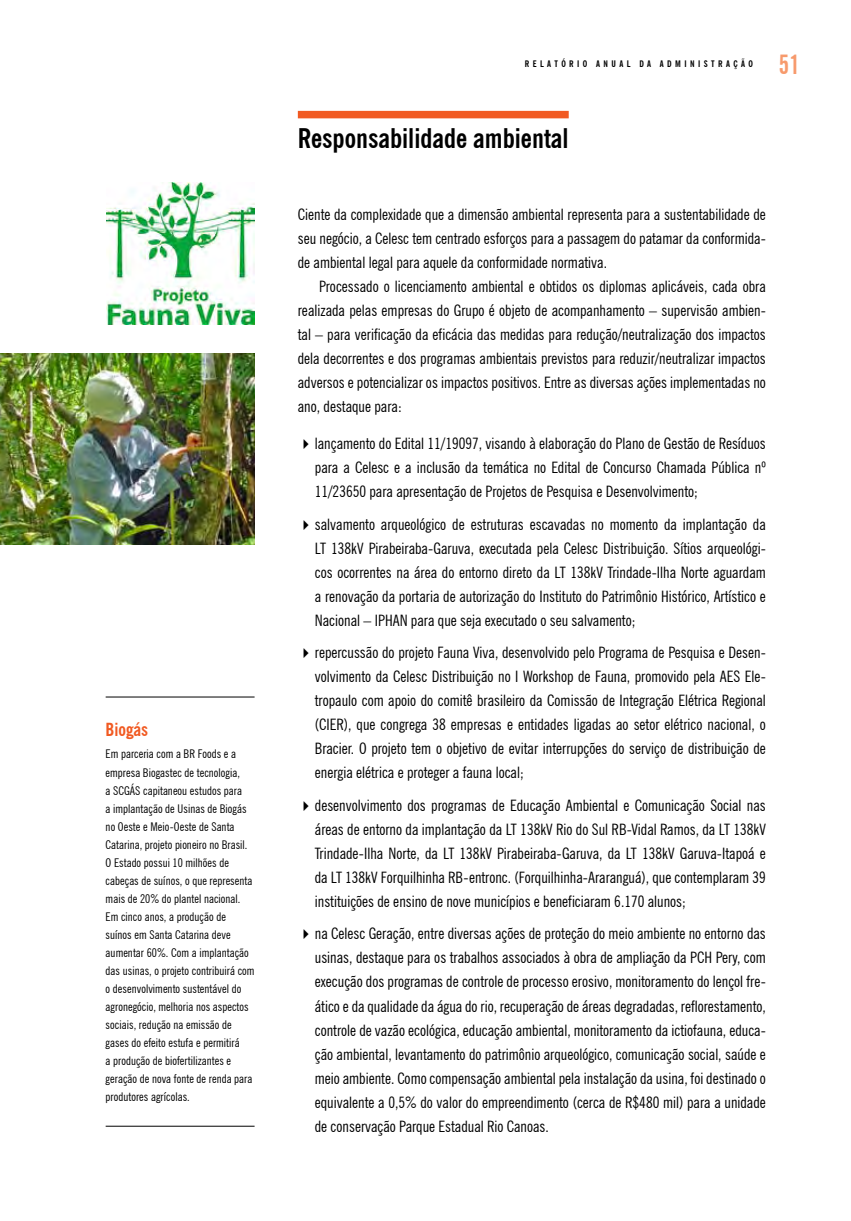
<style>
.page{position:relative;width:851px;height:1221px;background:#fff}
.page>*{position:absolute;margin:0;border:0;box-sizing:border-box;transform-origin:0 0}
.t1{font:700 condensed 27px "News Gothic BT";color:#000}
.t2{font:700 extra-condensed 27px "News Gothic BT";color:#f79a6c}
.t3{font:700 condensed 18px "News Gothic BT";color:#f15a22}
.t4{font:condensed 15.75px/24px "News Gothic BT";color:#000;text-align:justify}
.t5{font:condensed 12px/18px "News Gothic BT";letter-spacing:.005em;color:#000}
.t6{font:700 condensed 9px "News Gothic BT";letter-spacing:.38em;color:#000}
</style>
<div class="page">
<hr style="left:0;top:798px;width:1px;height:401px;background:#ead0c5">
<hr style="left:106px;top:696px;width:148px;height:1px;background:#000">
<hr style="left:106px;top:1125px;width:148px;height:1px;background:#000">
<div style="left:298px;top:111px;width:270px;height:7px;background:#f15a22"></div>
<img style="left:106px;top:183px;width:148px;height:142px">
<img style="left:0;top:354px;width:254px;height:190px">
<p class="t3" style="left:106px;top:718px;width:44px">Biogás</p>
<p class="t5" style="left:106px;top:745px;width:150px">Em parceria com a BR Foods e a empresa Biogastec de tecnologia,<br>a SCGÁS capitaneou estudos para<br>a implantação de Usinas de Biogás no Oeste e Meio-Oeste de Santa<br>Catarina, projeto pioneiro no Brasil.<br>O Estado possui 10 milhões de cabeças de suínos, o que representa mais de 20% do plantel nacional.<br>Em cinco anos, a produção de suínos em Santa Catarina deve aumentar 60%. Com a implantação das usinas, o projeto contribuirá com o desenvolvimento sustentável do agronegócio, melhoria nos aspectos sociais, redução na emissão de gases do efeito estufa e permitirá<br>a produção de biofertilizantes e geração de nova fonte de renda para produtores agrícolas.</p>
<p class="t6" style="left:524px;top:58px;width:230px">RELATÓRIO ANUAL DA ADMINISTRAÇÃO</p>
<h1 class="t1" style="left:298px;top:122px;width:272px">Responsabilidade ambiental</h1>
<h1 class="t2" style="left:778px;top:48px;width:23px">51</h1>
<p class="t4" style="left:298px;top:202px;width:469px">Ciente da complexidade que a dimensão ambiental representa para a sustentabilidade de seu negócio, a Celesc tem centrado esforços para a passagem do patamar da conformida&shy;de ambiental legal para aquele da conformidade normativa.</p>
<p class="t4" style="left:298px;top:274px;width:469px;text-indent:21px">Processado o licenciamento ambiental e obtidos os diplomas aplicáveis, cada obra realizada pelas empresas do Grupo é objeto de acompanhamento – supervisão ambien&shy;tal – para verificação da eficácia das medidas para redução/neutralização dos impactos dela decorrentes e dos programas ambientais previstos para reduzir/neutralizar impactos adversos e potencializar os impactos positivos. Entre as diversas ações implementadas no ano, destaque para:</p>
<p class="t4" style="left:315px;top:431px;width:452px">lançamento do Edital 11/19097, visando à elaboração do Plano de Gestão de Resíduos para a Celesc e a inclusão da temática no Edital de Concurso Chamada Pública nº 11/23650 para apresentação de Projetos de Pesquisa e Desenvolvimento;</p>
<p class="t4" style="left:315px;top:512px;width:452px">salvamento arqueológico de estruturas escavadas no momento da implantação da LT 138kV Pirabeiraba-Garuva, executada pela Celesc Distribuição. Sítios arqueológi&shy;cos ocorrentes na área do entorno direto da LT 138kV Trindade-Ilha Norte aguardam a renovação da portaria de autorização do Instituto do Patrimônio Histórico, Artístico e Nacional – IPHAN para que seja executado o seu salvamento;</p>
<p class="t4" style="left:315px;top:640px;width:452px">repercussão do projeto Fauna Viva, desenvolvido pelo Programa de Pesquisa e Desen&shy;volvimento da Celesc Distribuição no I Workshop de Fauna, promovido pela AES Ele&shy;tropaulo com apoio do comitê brasileiro da Comissão de Integração Elétrica Regional (CIER), que congrega 38 empresas e entidades ligadas ao setor elétrico nacional, o Bracier. O projeto tem o objetivo de evitar interrupções do serviço de distribuição de energia elétrica e proteger a fauna local;</p>
<p class="t4" style="left:315px;top:793px;width:452px">desenvolvimento dos programas de Educação Ambiental e Comunicação Social nas áreas de entorno da implantação da LT 138kV Rio do Sul RB-Vidal Ramos, da LT 138kV Trindade-Ilha Norte, da LT 138kV Pirabeiraba-Garuva, da LT 138kV Garuva-Itapoá e da LT 138kV Forquilhinha RB-entronc. (Forquilhinha-Araranguá), que contemplaram 39 instituições de ensino de nove municípios e beneficiaram 6.170 alunos;</p>
<p class="t4" style="left:315px;top:921px;width:452px">na Celesc Geração, entre diversas ações de proteção do meio ambiente no entorno das usinas, destaque para os trabalhos associados à obra de ampliação da PCH Pery, com execução dos programas de controle de processo erosivo, monitoramento do lençol fre&shy;ático e da qualidade da água do rio, recuperação de áreas degradadas, reflorestamento, controle de vazão ecológica, educação ambiental, monitoramento da ictiofauna, educa&shy;ção ambiental, levantamento do patrimônio arqueológico, comunicação social, saúde e meio ambiente. Como compensação ambiental pela instalação da usina, foi destinado o equivalente a 0,5% do valor do empreendimento (cerca de R$480 mil) para a unidade de conservação Parque Estadual Rio Canoas.</p>
</div>
